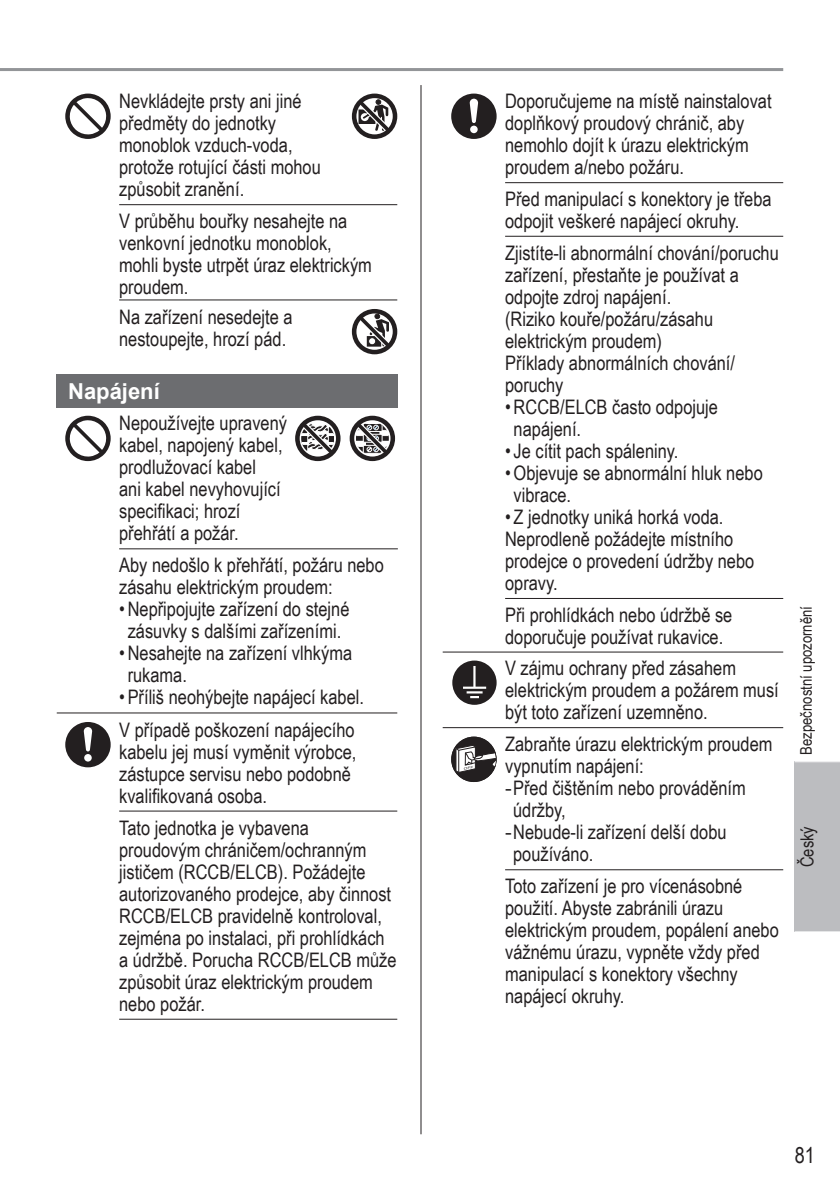
<style>
.page{position:relative;width:840px;height:1191px;background:#fff}
.page>*{position:absolute;margin:0;border:0;box-sizing:border-box;transform-origin:0 0}
.t1{font:700 22px "Arial";color:#fff}
.t2{font:22px "Arial Narrow";color:#231f20}
.t3{font:20px/22px "Arial Narrow";color:#231f20}
.t4{font:18px "Arial Narrow";color:#231f20}
.t5{font:16px "Arial Narrow";color:#231f20}
.s1{font-family:"Arial"}
</style>
<div class="page">
<hr style="left:0;top:68px;width:782px;height:3px;background:#939598">
<div style="left:794px;top:761px;width:45px;height:171px;background:#bcbdc0"></div>
<hr style="left:794px;top:931px;width:45px;height:1px;background:#fff">
<hr style="left:794px;top:761px;width:45px;height:1px;background:#fff">
<hr style="left:420px;top:85px;width:1px;height:1049px;background:#231f20">
<hr style="left:119px;top:204px;width:278px;height:1px;background:#231f20">
<svg style="left:65px;top:94px;width:46px;height:45px"></svg>
<svg style="left:351px;top:94px;width:46px;height:45px"></svg>
<hr style="left:119px;top:299px;width:278px;height:1px;background:#231f20">
<svg style="left:351px;top:309px;width:46px;height:45px"></svg>
<div style="left:57px;top:374px;width:340px;height:33px;background:#6c6d70"></div>
<hr style="left:119px;top:548px;width:278px;height:1px;background:#231f20">
<svg style="left:65px;top:416px;width:46px;height:45px"></svg>
<svg style="left:295px;top:416px;width:45px;height:45px"></svg>
<svg style="left:349px;top:416px;width:46px;height:45px"></svg>
<hr style="left:57px;top:712px;width:340px;height:1px;background:#231f20">
<hr style="left:119px;top:810px;width:278px;height:1px;background:#231f20">
<svg style="left:65px;top:722px;width:46px;height:45px"></svg>
<hr style="left:119px;top:1018px;width:278px;height:1px;background:#231f20">
<hr style="left:505px;top:182px;width:277px;height:1px;background:#231f20">
<hr style="left:505px;top:236px;width:277px;height:1px;background:#231f20">
<svg style="left:451px;top:94px;width:45px;height:45px"></svg>
<hr style="left:505px;top:598px;width:277px;height:1px;background:#231f20">
<hr style="left:442px;top:651px;width:340px;height:1px;background:#231f20">
<hr style="left:442px;top:727px;width:340px;height:1px;background:#231f20">
<svg style="left:452px;top:660px;width:44px;height:45px"></svg>
<hr style="left:505px;top:869px;width:277px;height:1px;background:#231f20">
<div style="left:451px;top:736px;width:45px;height:46px;background:#231f20;border-radius:50%"></div>
<svg style="left:454px;top:744px;width:43px;height:29px"></svg>
<p class="t3" style="left:119px;top:90px;width:203px">Nevkládejte prsty ani jiné předměty do jednotky monoblok vzduch-voda, protože rotující části mohou způsobit zranění.</p>
<p class="t3" style="left:119px;top:210px;width:254px">V průběhu bouřky nesahejte na venkovní jednotku monoblok, mohli byste utrpět úraz elektrickým proudem.</p>
<p class="t3" style="left:119px;top:305px;width:175px">Na zařízení nesedejte a nestoupejte, hrozí pád.</p>
<p class="t1" style="left:68px;top:379px;width:93px">Napájení</p>
<p class="t3" style="left:119px;top:412px;width:169px">Nepoužívejte upravený kabel, napojený kabel, prodlužovací kabel<br>ani kabel nevyhovující specifikaci; hrozí přehřátí a požár.</p>
<p class="t3" style="left:119px;top:554px;width:266px">Aby nedošlo k přehřátí, požáru nebo zásahu elektrickým proudem:</p>
<p class="t3" style="left:119px;top:598px;width:232px;text-align:center">• Nepřipojujte zařízení do stejné zásuvky s dalšími zařízeními.</p>
<p class="t3" style="left:128px;top:642px;width:226px;text-indent:-9px">• Nesahejte na zařízení vlhkýma rukama.</p>
<p class="t3" style="left:119px;top:681px;width:246px;line-height:32px">• Příliš neohýbejte napájecí kabel.<br>V případě poškození napájecího</p>
<p class="t3" style="left:119px;top:740px;width:239px">kabelu jej musí vyměnit výrobce, zástupce servisu nebo podobně kvalifikovaná osoba.</p>
<p class="t3" style="left:119px;top:816px;width:279px">Tato jednotka je vybavena<br>proudovým chráničem/ochranným jističem (RCCB/ELCB). Požádejte autorizovaného prodejce, aby činnost<br>RCCB/ELCB pravidelně kontroloval, zejména po instalaci, při prohlídkách a údržbě. Porucha RCCB/ELCB může způsobit úraz elektrickým proudem nebo požár.</p>
<p class="t3" style="left:505px;top:90px;width:268px">Doporučujeme na místě nainstalovat doplňkový proudový chránič, aby nemohlo dojít k úrazu elektrickým proudem a/nebo požáru.</p>
<p class="t3" style="left:505px;top:187px;width:268px">Před manipulací s konektory je třeba odpojit veškeré napájecí okruhy.</p>
<p class="t3" style="left:505px;top:241px;width:275px">Zjistíte-li abnormální chování/poruchu zařízení, přestaňte je používat a odpojte zdroj napájení.<br>(Riziko kouře/požáru/zásahu elektrickým proudem)<br>Příklady abnormálních chování/ poruchy</p>
<p class="t3" style="left:513px;top:395px;width:206px;text-indent:-9px">• RCCB/ELCB často odpojuje napájení.</p>
<p class="t3" style="left:505px;top:439px;width:175px">• Je cítit pach spáleniny.</p>
<p class="t3" style="left:513px;top:461px;width:250px;text-indent:-9px">• Objevuje se abnormální hluk nebo vibrace.</p>
<p class="t3" style="left:505px;top:505px;width:250px">• Z jednotky uniká horká voda.<br>Neprodleně požádejte místního prodejce o provedení údržby nebo opravy.</p>
<p class="t3" style="left:505px;top:603px;width:229px">Při prohlídkách nebo údržbě se doporučuje používat rukavice.</p>
<p class="t3" style="left:505px;top:657px;width:275px">V zájmu ochrany před zásahem elektrickým proudem a požárem musí být toto zařízení uzemněno.</p>
<p class="t3" style="left:505px;top:733px;width:269px">Zabraňte úrazu elektrickým proudem</p>
<p class="t3" style="left:505px;top:755px;width:140px">vypnutím napájení:</p>
<p class="t3" style="left:505px;top:777px;width:242px"><span class="s1">-</span>Před čištěním nebo prováděním</p>
<p class="t3" style="left:513px;top:799px;width:54px">údržby,</p>
<p class="t3" style="left:505px;top:821px;width:223px"><span class="s1">-</span>Nebude-li zařízení delší dobu</p>
<p class="t3" style="left:513px;top:843px;width:82px">používáno.</p>
<p class="t3" style="left:505px;top:874px;width:275px">Toto zařízení je pro vícenásobné použití. Abyste zabránili úrazu elektrickým proudem, popálení anebo vážnému úrazu, vypněte vždy před manipulací s konektory všechny napájecí okruhy.</p>
<p class="t5" style="left:796px;top:755px;width:150px;rotate:-90deg">Bezpečnostní upozornění</p>
<p class="t4" style="left:796px;top:867px;width:43px;rotate:-90deg">Český</p>
<p class="t2" style="left:794px;top:1142px;width:22px">81</p>
</div>
